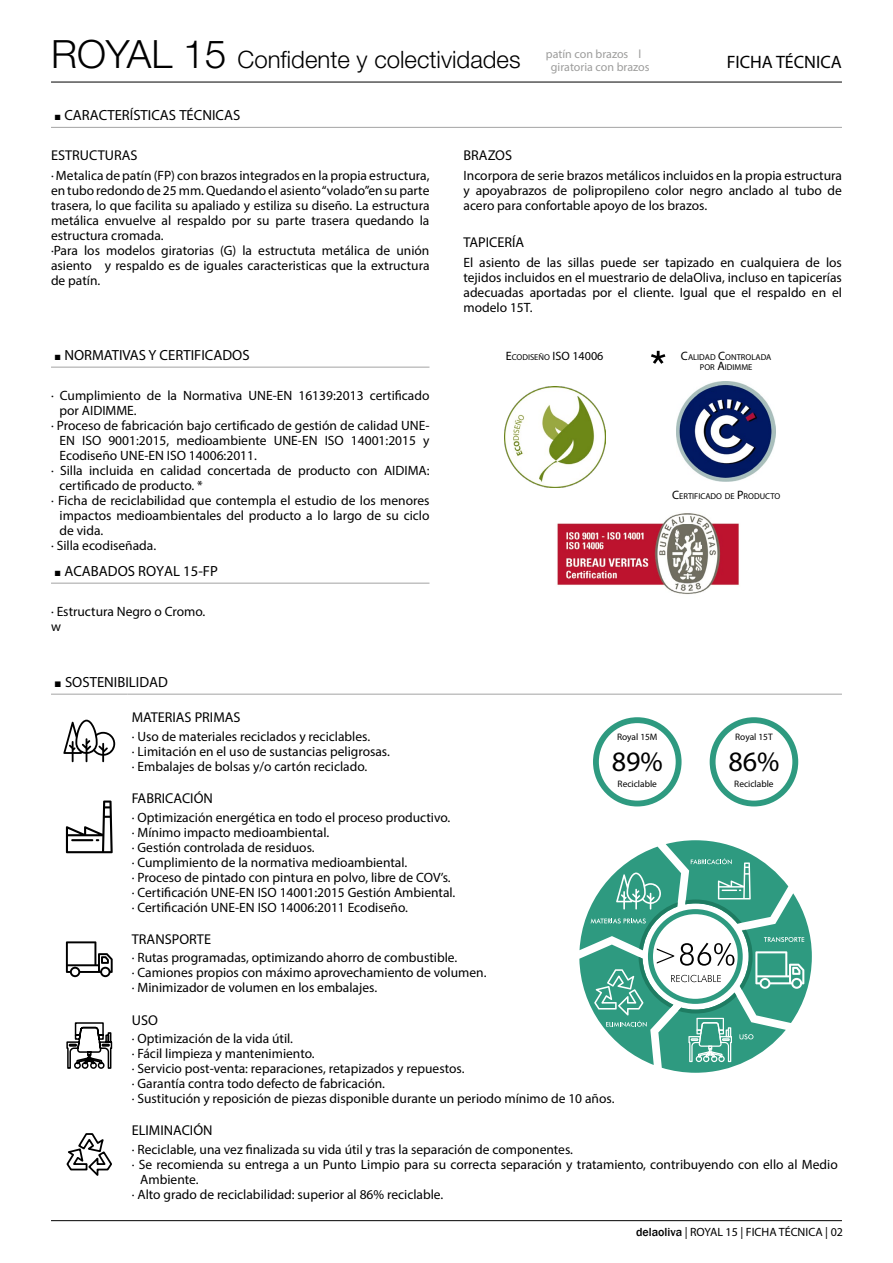
<style>
.page{position:relative;width:893px;height:1263px;background:#fff}
.page>*{position:absolute;margin:0;border:0;box-sizing:border-box;transform-origin:0 0}
.t1{font:28.2px "Myriad Pro";color:#000}
.t2{font:300 24px "Helvetica Neue LT Std";color:#000}
.t3{font:18px "Myriad Pro";color:#000}
.t4{font:14.7px "Myriad Pro";color:#000}
.t5{font:14.25px "Myriad Pro";color:#000}
.t6{font:13.5px/15px "Myriad Pro";color:#000}
.t7{font:12.15px "Myriad Pro";color:#000}
.t8{font:12px/13.5px "Myriad Pro";color:#9d9d9c}
.t9{font:12px "Myriad Pro";color:#000}
.t10{font:9.45px "Myriad Pro";color:#000}
.t11{font:8.55px/10.8px "Myriad Pro";color:#000;text-align:center}
.s1{font-size:39px}
.s2{font-family:"Arial Narrow";font-size:11.25px}
.s3{font-size:8.55px}
.s4{font-size:12.15px}
.s5{font-family:"Arial Narrow";font-size:12px}
.s6{font-family:"Franklin Gothic";font-weight:500}
</style>
<div class="page">
<hr style="left:51px;top:694px;width:77px;height:1px;background:#a3a3a3">
<hr style="left:128px;top:694px;width:714px;height:1px;background:#a3a3a3">
<svg style="left:63px;top:720px;width:52px;height:42px"></svg>
<svg style="left:66px;top:800px;width:47px;height:53px"></svg>
<svg style="left:66px;top:941px;width:47px;height:36px"></svg>
<svg style="left:66px;top:1022px;width:47px;height:47px"></svg>
<svg style="left:66px;top:1133px;width:46px;height:43px"></svg>
<hr style="left:51px;top:127px;width:791px;height:1px;background:#a3a3a3">
<hr style="left:51px;top:367px;width:378px;height:1px;background:#a3a3a3">
<hr style="left:51px;top:583px;width:378px;height:1px;background:#a3a3a3">
<div style="left:710px;top:717px;width:88px;height:89px;border:6px solid #2e9a80;border-radius:50%"></div>
<div style="left:593px;top:717px;width:88px;height:89px;border:6px solid #2e9a80;border-radius:50%"></div>
<svg style="left:579px;top:840px;width:233px;height:233px"></svg>
<img style="left:557px;top:513px;width:182px;height:81px">
<img style="left:677px;top:382px;width:99px;height:99px">
<svg style="left:651px;top:351px;width:14px;height:13px"></svg>
<img style="left:504px;top:386px;width:101px;height:101px">
<hr style="left:51px;top:1220px;width:791px;height:1px;background:#000">
<hr style="left:51px;top:82px;width:791px;height:1px;background:#000">
<h2 class="t2" style="left:51px;top:45px;width:471px"><span class="s1">ROYAL 15</span> Confidente y colectividades</h2>
<p class="t4" style="left:55px;top:106px;width:187px"><span class="s2">■</span> CARACTERÍSTICAS TÉCNICAS</p>
<p class="t8" style="left:551px;top:47px;width:100px;text-indent:-5px">patín con brazos l giratoria con brazos</p>
<h3 class="t3" style="left:727px;top:51px;width:117px">FICHA TÉCNICA</h3>
<p class="t5" style="left:51px;top:147px;width:88px">ESTRUCTURAS</p>
<p class="t6" style="left:51px;top:167px;width:380px">· Metalica de patín (FP) con brazos integrados en la propia estructura, en tubo redondo de 25 mm. Quedando el asiento “volado”en su parte trasera, lo que facilita su apaliado y estiliza su diseño. La estructura metálica envuelve al respaldo por su parte trasera quedando la estructura cromada.<br>·Para los modelos giratorias (G) la estructuta metálica de unión asiento y respaldo es de iguales caracteristicas que la extructura de patín.</p>
<p class="t4" style="left:55px;top:346px;width:196px"><span class="s2">■</span> NORMATIVAS Y CERTIFICADOS</p>
<p class="t6" style="left:51px;top:387px;width:380px">· Cumplimiento de la Normativa UNE-EN 16139:2013 certificado</p>
<p class="t6" style="left:60px;top:402px;width:79px">por AIDIMME.</p>
<p class="t6" style="left:51px;top:417px;width:380px">· Proceso de fabricación bajo certificado de gestión de calidad UNE-</p>
<p class="t6" style="left:60px;top:432px;width:371px">EN ISO 9001:2015, medioambiente UNE-EN ISO 14001:2015 y</p>
<p class="t6" style="left:60px;top:447px;width:199px">Ecodiseño UNE-EN ISO 14006:2011.</p>
<p class="t6" style="left:51px;top:462px;width:380px">· Silla incluida en calidad concertada de producto con AIDIMA:</p>
<p class="t6" style="left:60px;top:477px;width:145px">certificado de producto. *</p>
<p class="t6" style="left:51px;top:492px;width:380px">· Ficha de reciclabilidad que contempla el estudio de los menores</p>
<p class="t6" style="left:60px;top:507px;width:371px">impactos medioambientales del producto a lo largo de su ciclo</p>
<p class="t6" style="left:60px;top:522px;width:45px">de vida.</p>
<p class="t6" style="left:51px;top:537px;width:107px">· Silla ecodiseñada.</p>
<p class="t4" style="left:55px;top:562px;width:164px"><span class="s2">■</span> ACABADOS ROYAL 15-FP</p>
<p class="t6" style="left:51px;top:603px;width:156px">· Estructura Negro o Cromo. w</p>
<p class="t5" style="left:463px;top:147px;width:50px">BRAZOS</p>
<p class="t6" style="left:463px;top:167px;width:380px;text-align:justify">Incorpora de serie brazos metálicos incluidos en la propia estructura y apoyabrazos de polipropileno color negro anclado al tubo de acero para confortable apoyo de los brazos.</p>
<p class="t5" style="left:463px;top:234px;width:62px">TAPICERÍA</p>
<p class="t6" style="left:463px;top:254px;width:380px;text-align:justify">El asiento de las sillas puede ser tapizado en cualquiera de los tejidos incluidos en el muestrario de delaOliva, incluso en tapicerías adecuadas aportadas por el cliente. Igual que el respaldo en el modelo 15T.</p>
<p class="t7" style="left:506px;top:348px;width:99px">E<span class="s3">CODISEÑO</span> ISO 14006</p>
<p class="t11" style="left:681px;top:351px;width:92px"><span class="s4">C</span>ALIDAD <span class="s4">C</span>ONTROLADA<br>POR <span class="s4">A</span>IDIMME</p>
<p class="t11" style="left:672px;top:490px;width:110px"><span class="s4">C</span>ERTIFICADO DE <span class="s4">P</span>RODUCTO</p>
<p class="t4" style="left:55px;top:673px;width:114px"><span class="s5">■</span> SOSTENIBILIDAD</p>
<p class="t5" style="left:132px;top:708px;width:110px">MATERIAS PRIMAS</p>
<p class="t6" style="left:132px;top:728px;width:260px">· Uso de materiales reciclados y reciclables.<br>· Limitación en el uso de sustancias peligrosas. · Embalajes de bolsas y/o cartón reciclado.</p>
<p class="t5" style="left:132px;top:789px;width:83px">FABRICACIÓN</p>
<p class="t6" style="left:132px;top:809px;width:325px">· Optimización energética en todo el proceso productivo. · Mínimo impacto medioambiental.<br>· Gestión controlada de residuos.<br>· Cumplimiento de la normativa medioambiental.<br>· Proceso de pintado con pintura en polvo, libre de COV’s. · Certificación UNE-EN ISO 14001:2015 Gestión Ambiental. · Certificación UNE-EN ISO 14006:2011 Ecodiseño.</p>
<p class="t5" style="left:132px;top:930px;width:81px">TRANSPORTE</p>
<p class="t6" style="left:132px;top:950px;width:356px">· Rutas programadas, optimizando ahorro de combustible.<br>· Camiones propios con máximo aprovechamiento de volumen. · Minimizador de volumen en los embalajes.</p>
<p class="t5" style="left:132px;top:1011px;width:28px">USO</p>
<p class="t6" style="left:132px;top:1031px;width:484px">· Optimización de la vida útil.<br>· Fácil limpieza y mantenimiento.<br>· Servicio post-venta: reparaciones, retapizados y repuestos.<br>· Garantía contra todo defecto de fabricación.<br>· Sustitución y reposición de piezas disponible durante un periodo mínimo de 10 años.</p>
<p class="t5" style="left:132px;top:1122px;width:82px">ELIMINACIÓN</p>
<p class="t6" style="left:132px;top:1142px;width:443px">· Reciclable, una vez finalizada su vida útil y tras la separación de componentes.</p>
<p class="t6" style="left:132px;top:1157px;width:707px">· Se recomienda su entrega a un Punto Limpio para su correcta separación y tratamiento, contribuyendo con ello al Medio</p>
<p class="t6" style="left:140px;top:1172px;width:60px">Ambiente.</p>
<p class="t6" style="left:132px;top:1187px;width:313px">· Alto grado de reciclabilidad: superior al 86% reciclable.</p>
<p class="t10" style="left:617px;top:731px;width:42px">Royal 15M</p>
<p class="t10" style="left:618px;top:778px;width:41px">Reciclable</p>
<p class="t10" style="left:735px;top:731px;width:39px">Royal 15T</p>
<p class="t10" style="left:734px;top:778px;width:41px">Reciclable</p>
<h1 class="t1" style="left:612px;top:744px;width:53px">89%</h1>
<h1 class="t1" style="left:728px;top:744px;width:53px">86%</h1>
<p class="t9" style="left:636px;top:1224px;width:208px"><span class="s6">delaoliva</span> | ROYAL 15 | FICHA TÉCNICA | 02</p>
</div>
